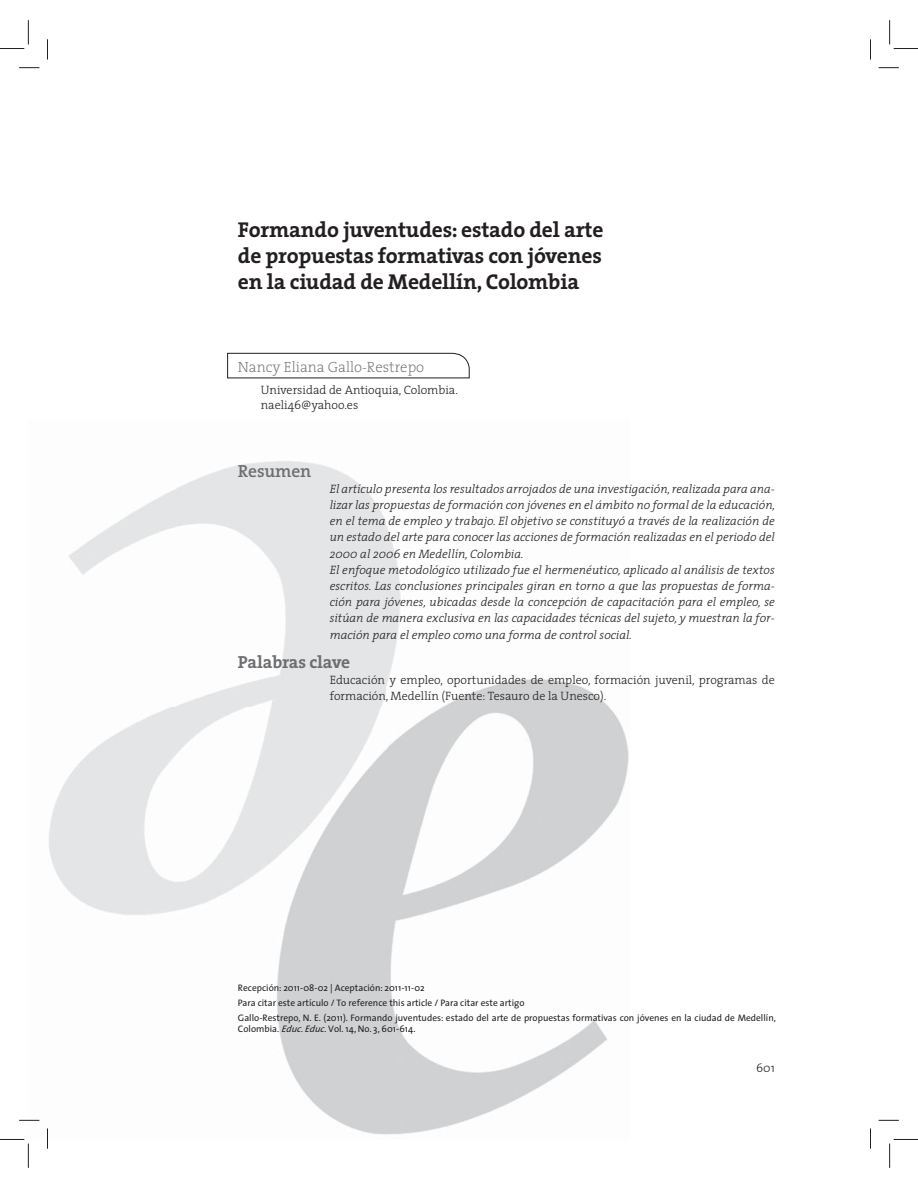
<style>
.page{position:relative;width:918px;height:1188px;background:#fff}
.page>*{position:absolute;margin:0;border:0;box-sizing:border-box;transform-origin:0 0}
.t1{font:700 21.6px/26px "The Serif";letter-spacing:-.01em;color:#231f20;text-align:justify}
.t2{font:700 17.55px "The Serif";letter-spacing:-.01em;color:#6d6e70}
.t3{font:600 17.55px "The Serif";letter-spacing:-.01em;color:#6d6e70}
.t4{font:200 14.85px "The Serif";color:#6d6e70}
.t5{font:italic 300 12.15px/16.2px "The Serif";color:#231f20}
.t6{font:300 12.15px/14.5px "The Serif";color:#231f20}
.t7{font:300 12.15px "The Sans";color:#231f20}
.t8{font:9.45px/15.1px "The Sans";color:#231f20}
.s1{font-style:italic}
</style>
<div class="page">
<img style="left:39px;top:461px;width:590px;height:674px">
<svg style="left:227px;top:353px;width:243px;height:25px"></svg>
<svg style="left:19px;top:67px;width:20px;height:1px"></svg>
<svg style="left:879px;top:67px;width:20px;height:1px"></svg>
<svg style="left:19px;top:1120px;width:20px;height:1px"></svg>
<svg style="left:879px;top:1120px;width:20px;height:1px"></svg>
<svg style="left:47px;top:39px;width:1px;height:21px"></svg>
<svg style="left:47px;top:1128px;width:1px;height:21px"></svg>
<svg style="left:870px;top:39px;width:1px;height:21px"></svg>
<svg style="left:870px;top:1128px;width:1px;height:21px"></svg>
<svg style="left:0;top:20px;width:29px;height:29px"></svg>
<svg style="left:0;top:1139px;width:29px;height:29px"></svg>
<svg style="left:889px;top:20px;width:29px;height:29px"></svg>
<svg style="left:889px;top:1139px;width:29px;height:29px"></svg>
<h1 class="t1" style="left:238px;top:219px;width:367px">Formando juventudes: estado del arte de propuestas formativas con jóvenes en la ciudad de Medellín, Colombia</h1>
<p class="t4" style="left:238px;top:358px;width:188px">Nancy Eliana Gallo-Restrepo</p>
<p class="t6" style="left:261px;top:384px;width:198px">Universidad de Antioquia, Colombia. naeli46@yahoo.es</p>
<h2 class="t3" style="left:238px;top:460px;width:75px">Resumen</h2>
<p class="t5" style="left:330px;top:482px;width:447px">El artículo presenta los resultados arrojados de una investigación, realizada para ana&shy;lizar las propuestas de formación con jóvenes en el ámbito no formal de la educación, en el tema de empleo y trabajo. El objetivo se constituyó a través de la realización de un estado del arte para conocer las acciones de formación realizadas en el periodo del 2000 al 2006 en Medellín, Colombia.<br>El enfoque metodológico utilizado fue el hermenéutico, aplicado al análisis de textos escritos. Las conclusiones principales giran en torno a que las propuestas de forma&shy;ción para jóvenes, ubicadas desde la concepción de capacitación para el empleo, se sitúan de manera exclusiva en las capacidades técnicas del sujeto, y muestran la for&shy;mación para el empleo como una forma de control social.</p>
<h2 class="t2" style="left:238px;top:654px;width:114px">Palabras clave</h2>
<p class="t6" style="left:330px;top:673px;width:447px;line-height:16.2px">Educación y empleo, oportunidades de empleo, formación juvenil, programas de formación, Medellín (Fuente: Tesauro de la Unesco).</p>
<p class="t8" style="left:238px;top:981px;width:540px">Recepción: 2011-08-02 | Aceptación: 2011-11-02<br>Para citar este artículo / To reference this article / Para citar este artigo<br>Gallo-Restrepo, N. E. (2011). Formando juventudes: estado del arte de propuestas formativas con jóvenes en la ciudad de Medellín,</p>
<p class="t8" style="left:238px;top:1022px;width:179px">Colombia. <span class="s1">Educ.Educ.</span>Vol. 14, No. 3, 601-614.</p>
<p class="t7" style="left:756px;top:1064px;width:20px">601</p>
</div>
